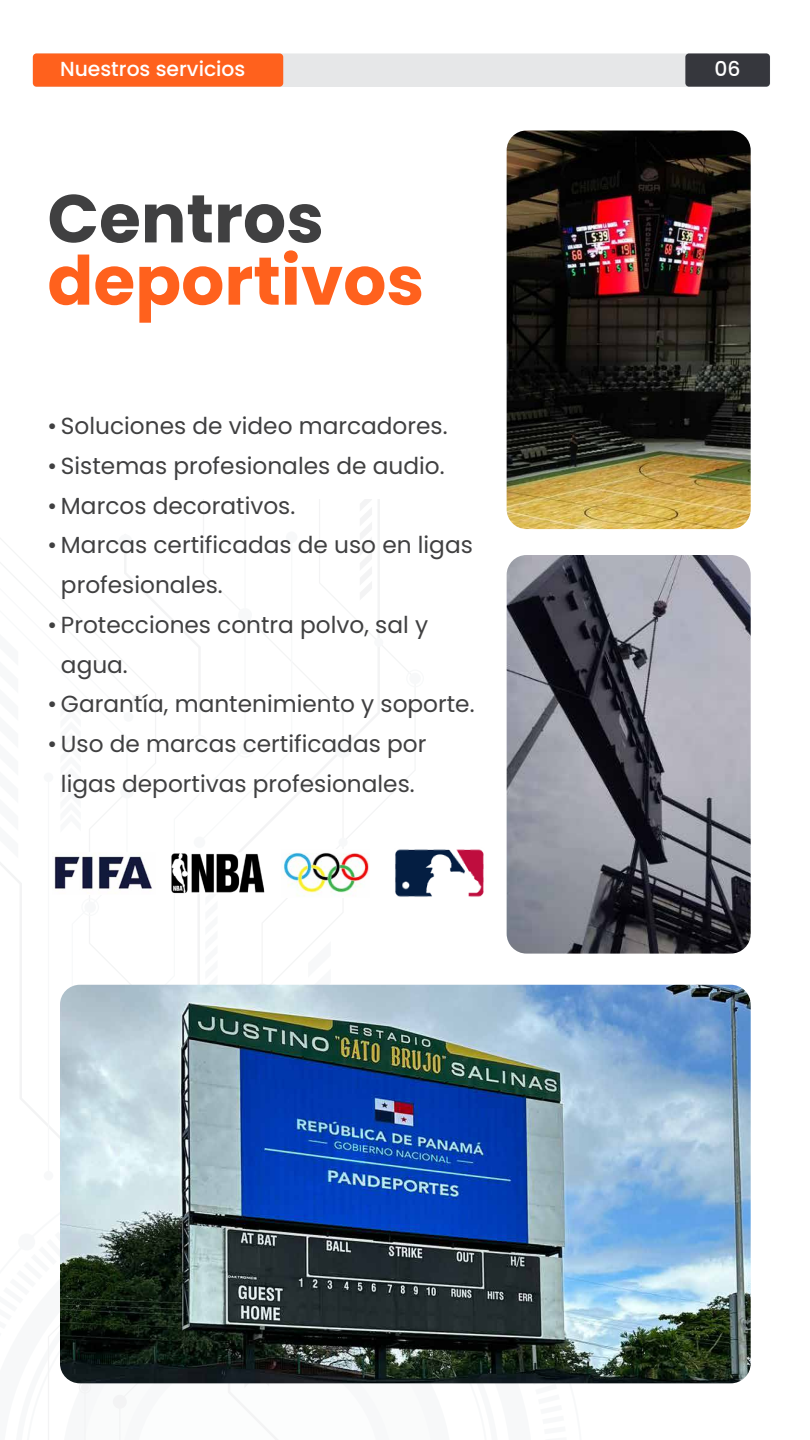
<style>
.page{position:relative;width:810px;height:1440px;background:#fff}
.page>*{position:absolute;margin:0;border:0;box-sizing:border-box;transform-origin:0 0}
.t1{font:700 67.72px "Poppins";color:#ff611d}
.t2{font:700 67.72px "Poppins";color:#404041}
.t3{font:23.25px/39.8px "Poppins";color:#404041}
.t4{font:500 20.33px "Poppins";color:#fff}
</style>
<div class="page">
<svg style="left:0;top:500px;width:567px;height:940px"></svg>
<div style="left:33px;top:53px;width:737px;height:34px;background:#e6e7e8;border-radius:4px"></div>
<div style="left:33px;top:53px;width:250px;height:34px;background:#ff611d;border-radius:4px"></div>
<div style="left:685px;top:53px;width:85px;height:34px;background:#36373d;border-radius:4px"></div>
<img style="left:507px;top:130px;width:244px;height:399px">
<img style="left:60px;top:985px;width:691px;height:398px">
<img style="left:507px;top:555px;width:244px;height:399px">
<img style="left:170px;top:853px;width:95px;height:40px">
<img style="left:392px;top:848px;width:95px;height:51px">
<img style="left:52px;top:852px;width:104px;height:43px">
<img style="left:281px;top:850px;width:88px;height:47px">
<p class="t4" style="left:60px;top:58px;width:187px">Nuestros servicios</p>
<p class="t4" style="left:715px;top:58px;width:28px">06</p>
<h1 class="t2" style="left:47px;top:179px;width:278px">Centros</h1>
<h1 class="t1" style="left:47px;top:242px;width:378px">deportivos</h1>
<p class="t3" style="left:47px;top:406px;width:402px">• Soluciones de video marcadores.</p>
<p class="t3" style="left:47px;top:446px;width:399px">• Sistemas profesionales de audio.</p>
<p class="t3" style="left:47px;top:486px;width:249px">• Marcos decorativos.</p>
<p class="t3" style="left:61px;top:526px;width:413px;text-indent:-14px">• Marcas certificadas de uso en ligas profesionales.</p>
<p class="t3" style="left:61px;top:605px;width:369px;text-indent:-14px">• Protecciones contra polvo, sal y agua.</p>
<p class="t3" style="left:47px;top:685px;width:429px">• Garantía, mantenimiento y soporte.</p>
<p class="t3" style="left:47px;top:724px;width:380px;text-align:center">• Uso de marcas certificadas por ligas deportivas profesionales.</p>
</div>
